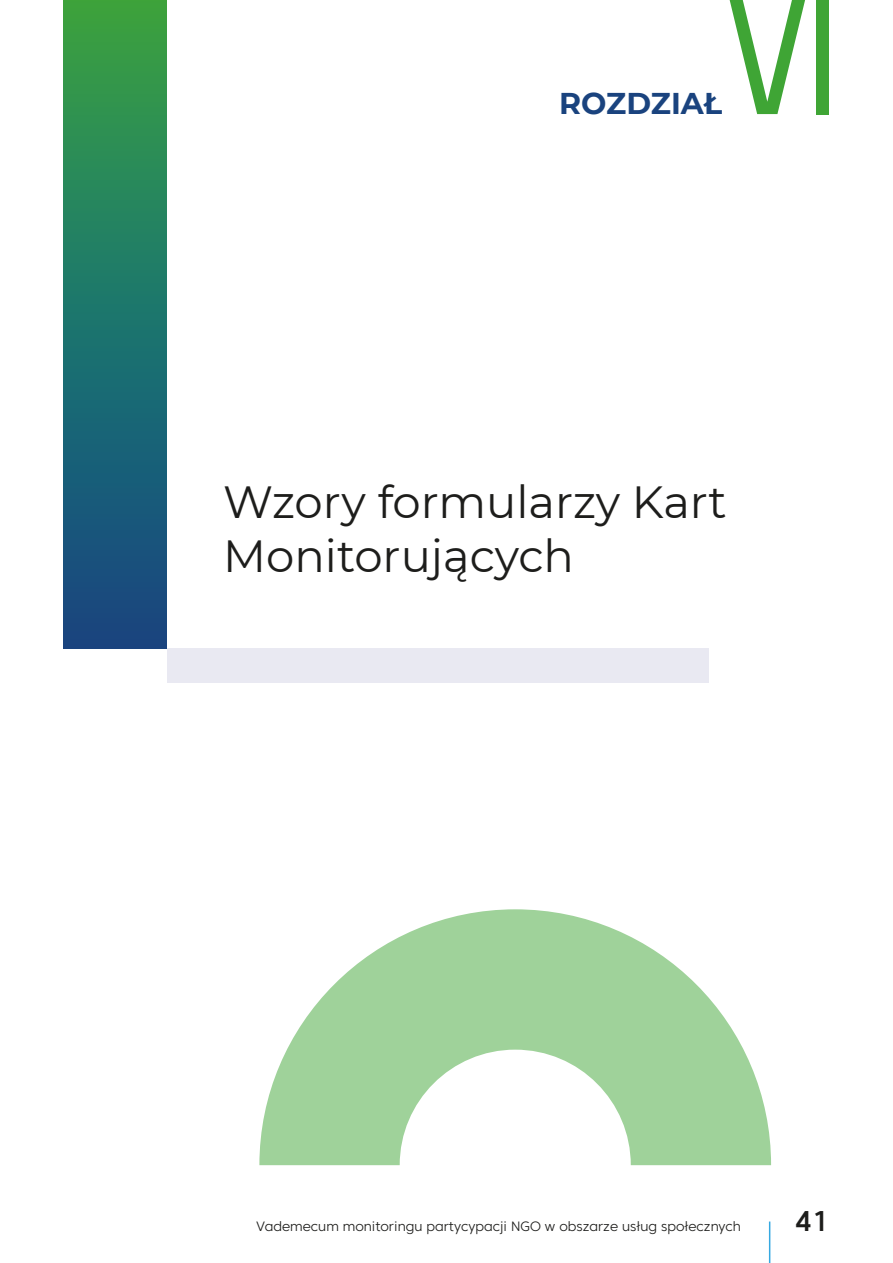
<style>
.page{position:relative;width:893px;height:1263px;background:#fff}
.page>*{position:absolute;margin:0;border:0;box-sizing:border-box;transform-origin:0 0}
.t1{font:45px/54px "Montserrat";color:#1d1d1b}
.t2{font:700 30px "Montserrat";color:#1a437e}
.t3{font:500 28.5px "Core Sans C 55";color:#1d1d1b}
.t4{font:300 13.5px "Core Sans C 35";color:#1d1d1b}
</style>
<div class="page">
<hr style="left:769px;top:1221px;width:1px;height:42px;background:#36a9e1">
<div style="left:64px;top:0;width:103px;height:648px;background:linear-gradient(to bottom,#34a346,#104589)"></div>
<div style="left:167px;top:648px;width:541px;height:34px;background:#e9e9f2"></div>
<svg style="left:259px;top:909px;width:512px;height:256px;fill:#9fd29a"></svg>
<svg style="left:730px;top:0;width:75px;height:114px"></svg>
<div style="left:816px;top:0;width:13px;height:114px;background:#3fa535"></div>
<h2 class="t2" style="left:559px;top:82px;width:165px">ROZDZIAŁ</h2>
<h1 class="t1" style="left:223px;top:473px;width:505px">Wzory formularzy Kart<br>Monitorujących</h1>
<p class="t4" style="left:256px;top:1218px;width:486px">Vademecum monitoringu partycypacji NGO w obszarze usług społecznych</p>
<h3 class="t3" style="left:795px;top:1203px;width:36px">41</h3>
</div>
